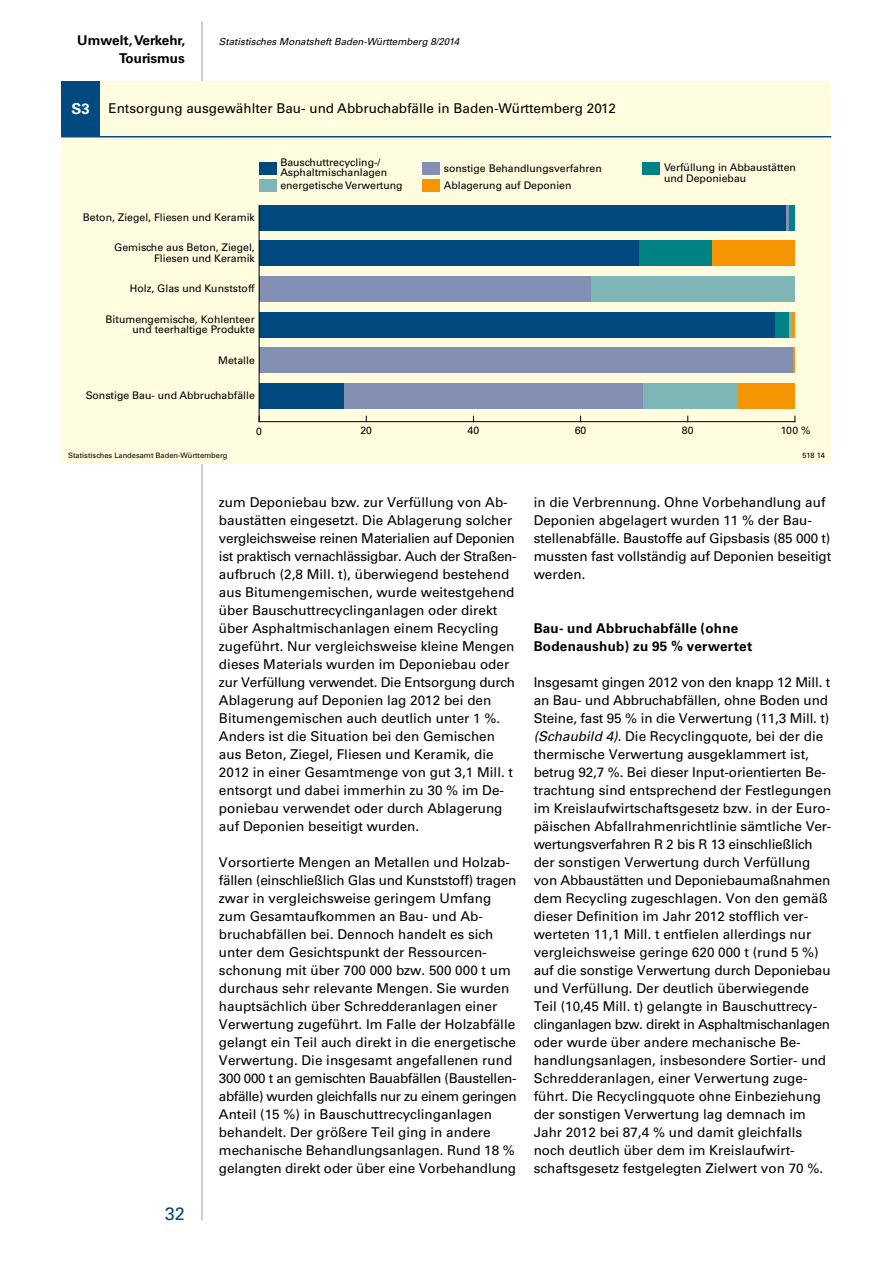
<style>
.page{position:relative;width:893px;height:1263px;background:#fff}
.page>*{position:absolute;margin:0;border:0;box-sizing:border-box;transform-origin:0 0}
.t1{font:18px "Univers";color:#004a7f}
.t2{font:13.5px/18px "Univers";color:#000}
.t3{font:700 13.5px/18px "Univers";letter-spacing:.015em;color:#000}
.t4{font:10.5px/10.5px "Univers";color:#000;text-align:right}
.t5{font:italic 9.75px "Univers";color:#000}
.t6{font:7.5px "Univers";color:#000}
.s1{font-weight:700;font-size:15px;color:#fff}
.s2{font-style:italic}
</style>
<div class="page">
<hr style="left:202px;top:21px;width:1px;height:1199px;background:#9c9e9f">
<div style="left:62px;top:81px;width:769px;height:383px;background:#fffcdf"></div>
<div style="left:62px;top:81px;width:38px;height:56px;background:#004a7f"></div>
<hr style="left:259px;top:421px;width:536px;height:1px;background:#000">
<svg style="left:794px;top:205px;width:1px;height:26px"></svg>
<div style="left:712px;top:240px;width:83px;height:26px;background:#f39400"></div>
<svg style="left:794px;top:276px;width:1px;height:26px"></svg>
<svg style="left:791px;top:312px;width:4px;height:26px"></svg>
<hr style="left:793px;top:347px;width:2px;height:26px;background:#f39400">
<div style="left:738px;top:383px;width:57px;height:26px;background:#f39400"></div>
<div style="left:591px;top:276px;width:203px;height:26px;background:#7eb6b8"></div>
<hr style="left:789px;top:312px;width:2px;height:26px;background:#7eb6b8">
<div style="left:643px;top:383px;width:95px;height:26px;background:#7eb6b8"></div>
<div style="left:789px;top:205px;width:5px;height:26px;background:#008183"></div>
<div style="left:638px;top:240px;width:74px;height:26px;background:#008183"></div>
<div style="left:775px;top:312px;width:14px;height:26px;background:#008183"></div>
<svg style="left:642px;top:383px;width:1px;height:26px"></svg>
<svg style="left:785px;top:205px;width:4px;height:26px"></svg>
<div style="left:259px;top:276px;width:332px;height:26px;background:#8390b4"></div>
<div style="left:259px;top:347px;width:534px;height:26px;background:#8390b4"></div>
<div style="left:344px;top:383px;width:298px;height:26px;background:#8390b4"></div>
<div style="left:259px;top:205px;width:526px;height:26px;background:#004a7f"></div>
<div style="left:259px;top:240px;width:379px;height:26px;background:#004a7f"></div>
<div style="left:259px;top:312px;width:516px;height:26px;background:#004a7f"></div>
<div style="left:259px;top:383px;width:85px;height:26px;background:#004a7f"></div>
<hr style="left:259px;top:205px;width:1px;height:217px;background:#000">
<hr style="left:62px;top:136px;width:769px;height:1px;background:#004a7f">
<div style="left:259px;top:162px;width:17px;height:13px;background:#004a7f"></div>
<div style="left:422px;top:162px;width:17px;height:13px;background:#8390b4"></div>
<div style="left:259px;top:179px;width:17px;height:13px;background:#7eb6b8"></div>
<div style="left:422px;top:179px;width:17px;height:13px;background:#f39400"></div>
<div style="left:643px;top:162px;width:17px;height:13px;background:#008183"></div>
<p class="t3" style="left:77px;top:31px;width:110px">Umwelt, Verkehr,</p>
<p class="t5" style="left:219px;top:35px;width:242px">Statistisches Monatsheft Baden-Württemberg 8/2014</p>
<p class="t3" style="left:119px;top:49px;width:67px">Tourismus</p>
<p class="t2" style="left:72px;top:99px;width:546px"><span class="s1">S3</span> Entsorgung ausgewählter Bau- und Abbruchabfälle in Baden-Württemberg 2012</p>
<p class="t4" style="left:83px;top:212px;width:173px">Beton, Ziegel, Fliesen und Keramik</p>
<p class="t4" style="left:114px;top:242px;width:142px">Gemische aus Beton, Ziegel,<br>Fliesen und Keramik</p>
<p class="t4" style="left:130px;top:283px;width:126px">Holz, Glas und Kunststoff</p>
<p class="t4" style="left:106px;top:314px;width:151px">Bitumengemische, Kohlenteer und teerhaltige Produkte</p>
<p class="t4" style="left:218px;top:355px;width:38px">Metalle</p>
<p class="t4" style="left:86px;top:390px;width:171px">Sonstige Bau- und Abbruchabfälle</p>
<p class="t4" style="left:280px;top:157px;width:108px;text-align:left">Bauschuttrecycling-/<br>Asphaltmischanlagen</p>
<p class="t4" style="left:444px;top:163px;width:160px">sonstige Behandlungsverfahren</p>
<p class="t4" style="left:280px;top:180px;width:124px">energetische Verwertung</p>
<p class="t4" style="left:444px;top:180px;width:129px">Ablagerung auf Deponien</p>
<p class="t4" style="left:664px;top:162px;width:134px;text-align:left">Verfüllung in Abbaustätten und Deponiebau</p>
<p class="t4" style="left:256px;top:426px;width:7px">0</p>
<p class="t4" style="left:360px;top:425px;width:13px">20</p>
<p class="t4" style="left:468px;top:425px;width:13px">40</p>
<p class="t4" style="left:575px;top:425px;width:13px">60</p>
<p class="t4" style="left:682px;top:425px;width:13px">80</p>
<p class="t4" style="left:781px;top:425px;width:31px">100 %</p>
<p class="t6" style="left:68px;top:451px;width:161px">Statistisches Landesamt Baden-Württemberg</p>
<p class="t6" style="left:802px;top:451px;width:24px">518 14</p>
<h1 class="t1" style="left:165px;top:1203px;width:22px">32</h1>
<p class="t2" style="left:219px;top:493px;width:298px">zum Deponiebau bzw. zur Verfüllung von Ab&shy;baustätten eingesetzt. Die Ablagerung solcher vergleichsweise reinen Materialien auf Deponien ist praktisch vernachlässigbar. Auch der Straßen&shy;aufbruch (2,8 Mill. t), überwiegend bestehend aus Bitumengemischen, wurde weitestgehend über Bauschuttrecyclinganlagen oder direkt über Asphaltmischanlagen einem Recycling zugeführt. Nur vergleichsweise kleine Mengen dieses Materials wurden im Deponiebau oder zur Verfüllung verwendet. Die Entsorgung durch Ablagerung auf Deponien lag 2012 bei den Bitumengemischen auch deutlich unter 1 %.<br>Anders ist die Situation bei den Gemischen aus Beton, Ziegel, Fliesen und Keramik, die 2012 in einer Gesamtmenge von gut 3,1 Mill. t entsorgt und dabei immerhin zu 30 % im De&shy;poniebau verwendet oder durch Ablagerung auf Deponien beseitigt wurden.</p>
<p class="t2" style="left:219px;top:853px;width:299px">Vorsortierte Mengen an Metallen und Holzab&shy;fällen (einschließlich Glas und Kunststoff) tragen zwar in vergleichsweise geringem Umfang zum Gesamtaufkommen an Bau- und Ab&shy;bruchabfällen bei. Dennoch handelt es sich unter dem Gesichtspunkt der Ressourcen&shy;schonung mit über 700 000 bzw. 500 000 t um durchaus sehr relevante Mengen. Sie wurden hauptsächlich über Schredderanlagen einer Verwertung zugeführt. Im Falle der Holzabfälle gelangt ein Teil auch direkt in die energetische Verwertung. Die insgesamt angefallenen rund 300 000 t an gemischten Bauabfällen (Baustellen&shy;abfälle) wurden gleichfalls nur zu einem geringen Anteil (15 %) in Bauschuttrecyclinganlagen behandelt. Der größere Teil ging in andere mechanische Behandlungsanlagen. Rund 18 % gelangten direkt oder über eine Vorbehandlung</p>
<p class="t2" style="left:534px;top:493px;width:299px">in die Verbrennung. Ohne Vorbehandlung auf Deponien abgelagert wurden 11 % der Bau&shy;stellenabfälle. Baustoffe auf Gipsbasis (85 000 t) mussten fast vollständig auf Deponien beseitigt werden.</p>
<p class="t3" style="left:534px;top:619px;width:220px">Bau- und Abbruchabfälle (ohne<br>Bodenaushub) zu 95 % verwertet</p>
<p class="t2" style="left:534px;top:673px;width:299px">Insgesamt gingen 2012 von den knapp 12 Mill. t an Bau- und Abbruchabfällen, ohne Boden und Steine, fast 95 % in die Verwertung (11,3 Mill. t) <span class="s2">(Schaubild 4)</span>. Die Recyclingquote, bei der die thermische Verwertung ausgeklammert ist, betrug 92,7 %. Bei dieser Input-orientierten Be&shy;trachtung sind entsprechend der Festlegungen im Kreislaufwirtschaftsgesetz bzw. in der Euro&shy;päischen Abfallrahmenrichtlinie sämtliche Ver&shy;wertungsverfahren R 2 bis R 13 einschließlich der sonstigen Verwertung durch Verfüllung von Abbaustätten und Deponiebaumaßnahmen dem Recycling zugeschlagen. Von den gemäß dieser Definition im Jahr 2012 stofflich ver&shy;werteten 11,1 Mill. t entfielen allerdings nur vergleichsweise geringe 620 000 t (rund 5 %) auf die sonstige Verwertung durch Deponiebau und Verfüllung. Der deutlich überwiegende Teil (10,45 Mill. t) gelangte in Bauschuttrecy&shy;clinganlagen bzw. direkt in Asphaltmischanlagen oder wurde über andere mechanische Be&shy;handlungsanlagen, insbesondere Sortier- und Schredderanlagen, einer Verwertung zuge&shy;führt. Die Recyclingquote ohne Einbeziehung der sonstigen Verwertung lag demnach im Jahr 2012 bei 87,4 % und damit gleichfalls noch deutlich über dem im Kreislaufwirt&shy;schaftsgesetz festgelegten Zielwert von 70 %.</p>
</div>
